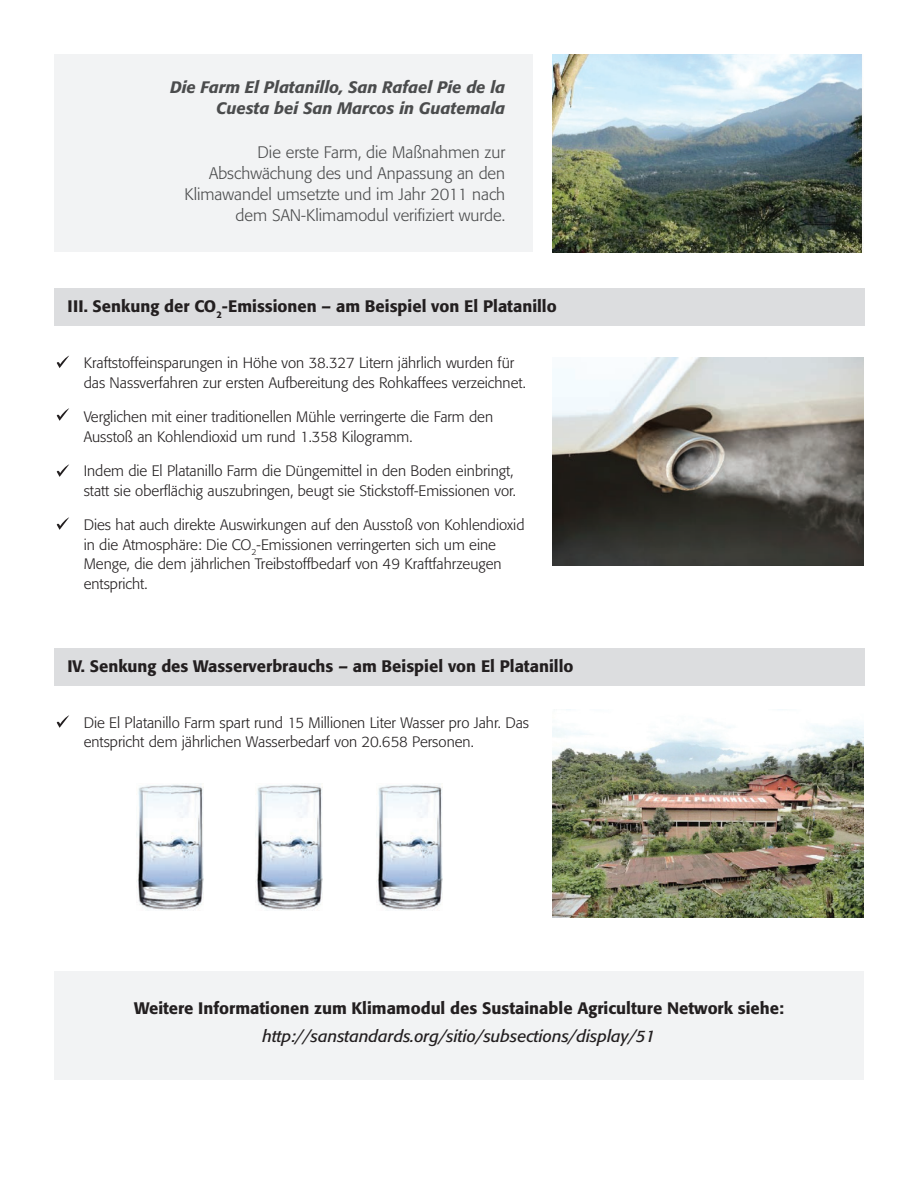
<style>
.page{position:relative;width:918px;height:1188px;background:#fff}
.page>*{position:absolute;margin:0;border:0;box-sizing:border-box;transform-origin:0 0}
.t1{font:500 16.5px/28.5px "Formata";color:#231f20;text-align:center}
.t2{font:300 16.5px/21px "Formata";color:#4b4c4d;text-align:right}
.t3{font:italic 500 16.5px/21px "Formata";color:#4b4c4d;text-align:right}
.t4{font:300 15px/19.5px "Formata";color:#231f20}
.s1{font-weight:400;font-style:italic}
</style>
<div class="page">
<img style="left:552px;top:54px;width:311px;height:198px">
<img style="left:552px;top:357px;width:312px;height:208px">
<div style="left:54px;top:289px;width:810px;height:37px;background:#dcdddf"></div>
<div style="left:54px;top:648px;width:810px;height:38px;background:#dcdddf"></div>
<div style="left:54px;top:54px;width:479px;height:198px;background:#f2f3f4"></div>
<div style="left:54px;top:972px;width:810px;height:108px;background:#f2f3f4"></div>
<svg style="left:57px;top:356px;width:12px;height:12px"></svg>
<svg style="left:57px;top:715px;width:12px;height:13px"></svg>
<svg style="left:57px;top:408px;width:12px;height:13px"></svg>
<svg style="left:57px;top:464px;width:12px;height:13px"></svg>
<svg style="left:57px;top:517px;width:12px;height:13px"></svg>
<img style="left:552px;top:719px;width:312px;height:199px">
<img style="left:376px;top:784px;width:67px;height:126px">
<img style="left:256px;top:784px;width:66px;height:126px">
<img style="left:137px;top:784px;width:66px;height:126px">
<p class="t3" style="left:170px;top:77px;width:337px">Die Farm El Platanillo, San Rafael Pie de la<br>Cuesta bei San Marcos in Guatemala</p>
<p class="t2" style="left:184px;top:142px;width:322px">Die erste Farm, die Maßnahmen zur Abschwächung des und Anpassung an den Klimawandel umsetzte und im Jahr 2011 nach dem SAN-Klimamodul verifiziert wurde.</p>
<p class="t1" style="left:68px;top:292px;width:491px">III. Senkung der CO<sub>2</sub>-Emissionen – am Beispiel von El Platanillo</p>
<p class="t4" style="left:84px;top:353px;width:444px">Kraftstoffeinsparungen in Höhe von 38.327 Litern jährlich wurden für das Nassverfahren zur ersten Aufbereitung des Rohkaffees verzeichnet.</p>
<p class="t4" style="left:84px;top:407px;width:411px">Verglichen mit einer traditionellen Mühle verringerte die Farm den<br>Ausstoß an Kohlendioxid um rund 1.358 Kilogramm.</p>
<p class="t4" style="left:84px;top:461px;width:434px">Indem die El Platanillo Farm die Düngemittel in den Boden einbringt, statt sie oberflächig auszubringen, beugt sie Stickstoff-Emissionen vor.</p>
<p class="t4" style="left:84px;top:515px;width:442px">Dies hat auch direkte Auswirkungen auf den Ausstoß von Kohlendioxid in die Atmosphäre: Die CO<sub>2</sub>-Emissionen verringerten sich um eine Menge, die dem jährlichen Treibstoffbedarf von 49 Kraftfahrzeugen entspricht.</p>
<p class="t1" style="left:67px;top:652px;width:507px">IV. Senkung des Wasserverbrauchs – am Beispiel von El Platanillo</p>
<p class="t4" style="left:84px;top:713px;width:447px">Die El Platanillo Farm spart rund 15 Millionen Liter Wasser pro Jahr. Das entspricht dem jährlichen Wasserbedarf von 20.658 Personen.</p>
<p class="t1" style="left:134px;top:994px;width:651px">Weitere Informationen zum Klimamodul des Sustainable Agriculture Network siehe: <span class="s1">http://sanstandards.org/sitio/subsections/display/51</span></p>
</div>
